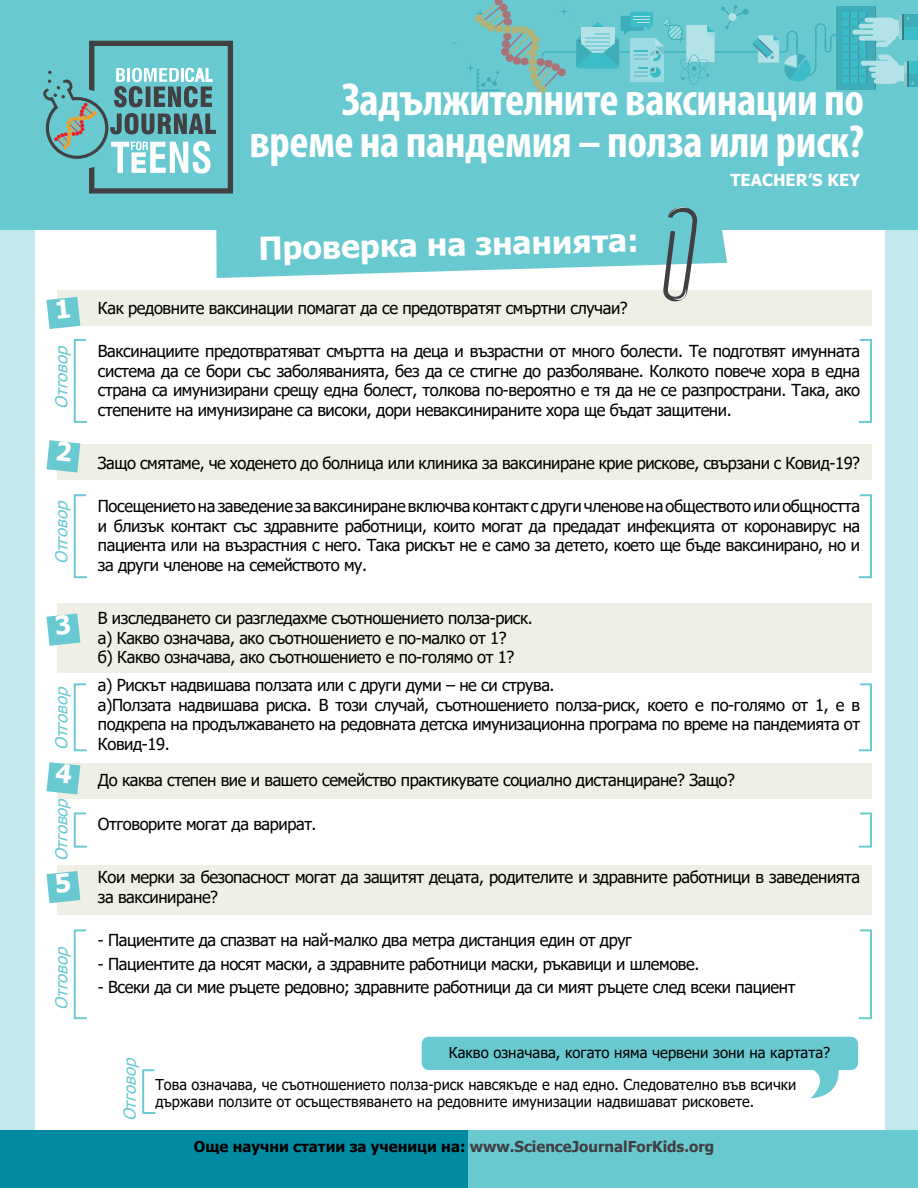
<style>
.page{position:relative;width:918px;height:1188px;background:#c3e9ec}
.page>*{position:absolute;margin:0;border:0;box-sizing:border-box;transform-origin:0 0}
.t1{font:700 condensed 46.5px/42px "Myriad Pro";letter-spacing:-.01em;color:#fff;text-align:right}
.t2{font:700 31.5px "Tahoma";color:#fff}
.t3{font:16.5px/19.5px "Tahoma";letter-spacing:-.025em;color:#000}
.t4{font:italic 16.5px "Tahoma";color:#68c9d0}
.t5{font:700 16.5px "Tahoma";color:#fff}
.t6{font:15px/17.2px "Tahoma";color:#000}
.t7{font:700 15px "Tahoma";color:#404042}
.s1{color:#000}
</style>
<div class="page">
<div style="left:35px;top:230px;width:849px;height:911px;background:#fff"></div>
<div style="left:0;top:0;width:918px;height:230px;background:#68c9d0"></div>
<div style="left:452px;top:1130px;width:466px;height:58px;background:#68c9d0"></div>
<div style="left:0;top:1130px;width:468px;height:58px;background:#008ba3"></div>
<svg style="left:43px;top:41px;width:190px;height:153px"></svg>
<svg style="left:867px;top:6px;width:8px;height:83px"></svg>
<div style="left:869px;top:67px;width:24px;height:5px;background:#b3e3e7;border-radius:2px"></div>
<div style="left:875px;top:61px;width:24px;height:23px;background:#b3e3e7;border-radius:6px"></div>
<div style="left:874px;top:79px;width:17px;height:5px;background:#b3e3e7;border-radius:2px"></div>
<div style="left:871px;top:73px;width:24px;height:5px;background:#b3e3e7;border-radius:2px"></div>
<div style="left:861px;top:61px;width:24px;height:5px;background:#b3e3e7;border-radius:2px"></div>
<div style="left:873px;top:18px;width:24px;height:23px;background:#b3e3e7;border-radius:6px"></div>
<div style="left:865px;top:18px;width:23px;height:5px;background:#b3e3e7;border-radius:2px"></div>
<div style="left:859px;top:24px;width:23px;height:5px;background:#b3e3e7;border-radius:2px"></div>
<div style="left:859px;top:36px;width:23px;height:5px;background:#b3e3e7;border-radius:2px"></div>
<div style="left:852px;top:30px;width:24px;height:5px;background:#b3e3e7;border-radius:2px"></div>
<svg style="left:878px;top:55px;width:40px;height:32px"></svg>
<div style="left:902px;top:14px;width:16px;height:26px;background:#3bbcc7"></div>
<div style="left:904px;top:14px;width:14px;height:13px;background:#3daeb9"></div>
<svg style="left:876px;top:14px;width:33px;height:33px"></svg>
<svg style="left:467px;top:0;width:400px;height:93px"></svg>
<div style="left:58px;top:291px;width:814px;height:35px;background:#f0efe5"></div>
<div style="left:58px;top:445px;width:814px;height:35px;background:#f0efe5"></div>
<div style="left:58px;top:603px;width:814px;height:70px;background:#f0efe5"></div>
<div style="left:58px;top:763px;width:814px;height:36px;background:#f0efe5"></div>
<div style="left:58px;top:866px;width:814px;height:49px;background:#f0efe5"></div>
<svg style="left:73px;top:812px;width:14px;height:36px"></svg>
<svg style="left:858px;top:812px;width:14px;height:36px"></svg>
<svg style="left:73px;top:683px;width:14px;height:69px"></svg>
<svg style="left:858px;top:683px;width:14px;height:69px"></svg>
<svg style="left:73px;top:929px;width:14px;height:91px"></svg>
<svg style="left:858px;top:929px;width:14px;height:91px"></svg>
<svg style="left:73px;top:494px;width:14px;height:85px"></svg>
<svg style="left:858px;top:494px;width:14px;height:85px"></svg>
<svg style="left:73px;top:339px;width:14px;height:84px"></svg>
<svg style="left:858px;top:339px;width:14px;height:84px"></svg>
<svg style="left:422px;top:1037px;width:436px;height:61px"></svg>
<svg style="left:142px;top:1069px;width:14px;height:45px"></svg>
<svg style="left:216px;top:207px;width:511px;height:95px"></svg>
<svg style="left:46px;top:613px;width:34px;height:33px"></svg>
<svg style="left:46px;top:871px;width:34px;height:32px"></svg>
<svg style="left:46px;top:297px;width:34px;height:32px"></svg>
<svg style="left:46px;top:440px;width:34px;height:33px"></svg>
<svg style="left:46px;top:762px;width:34px;height:32px"></svg>
<p class="t4" style="left:50px;top:409px;width:70px;rotate:-90deg">Отговор</p>
<p class="t4" style="left:50px;top:564px;width:70px;rotate:-90deg">Отговор</p>
<p class="t4" style="left:50px;top:750px;width:70px;rotate:-90deg">Отговор</p>
<p class="t4" style="left:50px;top:861px;width:70px;rotate:-90deg">Отговор</p>
<p class="t4" style="left:50px;top:1010px;width:70px;rotate:-90deg">Отговор</p>
<h1 class="t1" style="left:249px;top:77px;width:616px">Задължителните ваксинации по време на пандемия – полза или риск?</h1>
<h2 class="t2" style="left:258px;top:226px;width:382px;rotate:-1deg">Проверка на знанията:</h2>
<p class="t5" style="left:730px;top:168px;width:131px">TEACHER’S KEY</p>
<p class="t3" style="left:98px;top:299px;width:531px">Как редовните ваксинации помагат да се предотвратят смъртни случаи?</p>
<p class="t3" style="left:98px;top:342px;width:764px;text-align:justify">Ваксинациите предотвратяват смъртта на деца и възрастни от много болести. Те подготвят имунната система да се бори със заболяванията, без да се стигне до разболяване. Колкото повече хора в една страна са имунизирани срещу една болест, толкова по-вероятно е тя да не се разпространи. Така, ако степените на имунизиране са високи, дори неваксинираните хора ще бъдат защитени.</p>
<p class="t3" style="left:98px;top:454px;width:764px">Защо смятаме, че ходенето до болница или клиника за ваксиниране крие рискове, свързани с Ковид-19?</p>
<p class="t3" style="left:98px;top:498px;width:764px;text-align:justify">Посещението на заведение за ваксиниране включва контакт с други членове на обществото или общността и близък контакт със здравните работници, които могат да предадат инфекцията от коронавирус на пациента или на възрастния с него. Така рискът не е само за детето, което ще бъде ваксинирано, но и за други членове на семейството му.</p>
<p class="t3" style="left:98px;top:610px;width:437px">В изследването си разгледахме съотношението полза-риск. а) Какво означава, ако съотношението е по-малко от 1?<br>б) Какво означава, ако съотношението е по-голямо от 1?</p>
<p class="t3" style="left:98px;top:677px;width:764px">а) Рискът надвишава ползата или с други думи – не си струва.<br>а)Ползата надвишава риска. В този случай, съотношението полза-риск, което е по-голямо от 1, е в подкрепа на продължаването на редовната детска имунизационна програма по време на пандемията от Ковид-19.</p>
<p class="t3" style="left:98px;top:772px;width:639px">До каква степен вие и вашето семейство практикувате социално дистанциране? Защо?</p>
<p class="t3" style="left:98px;top:815px;width:220px">Отговорите могат да варират.</p>
<p class="t3" style="left:98px;top:868px;width:764px">Кои мерки за безопасност могат да защитят децата, родителите и здравните работници в заведенията за ваксиниране?</p>
<p class="t3" style="left:98px;top:931px;width:536px">- Пациентите да спазват на най-малко два метра дистанция един от друг</p>
<p class="t3" style="left:98px;top:955px;width:603px">- Пациентите да носят маски, а здравните работници маски, ръкавици и шлемове.</p>
<p class="t3" style="left:98px;top:979px;width:699px">- Всеки да си мие ръцете редовно; здравните работници да си мият ръцете след всеки пациент</p>
<p class="t4" style="left:119px;top:1121px;width:70px;rotate:-90deg">Отговор</p>
<p class="t6" style="left:449px;top:1045px;width:383px">Какво означава, когато няма червени зони на картата?</p>
<p class="t6" style="left:155px;top:1076px;width:643px">Това означава, че съотношението полза-риск навсякъде е над едно. Следователно във всички държави ползите от осъществяването на редовните имунизации надвишават рисковете.</p>
<p class="t7" style="left:194px;top:1136px;width:522px"><span class="s1">Още научни статии за ученици на:</span> www.ScienceJournalForKids.org</p>
</div>
